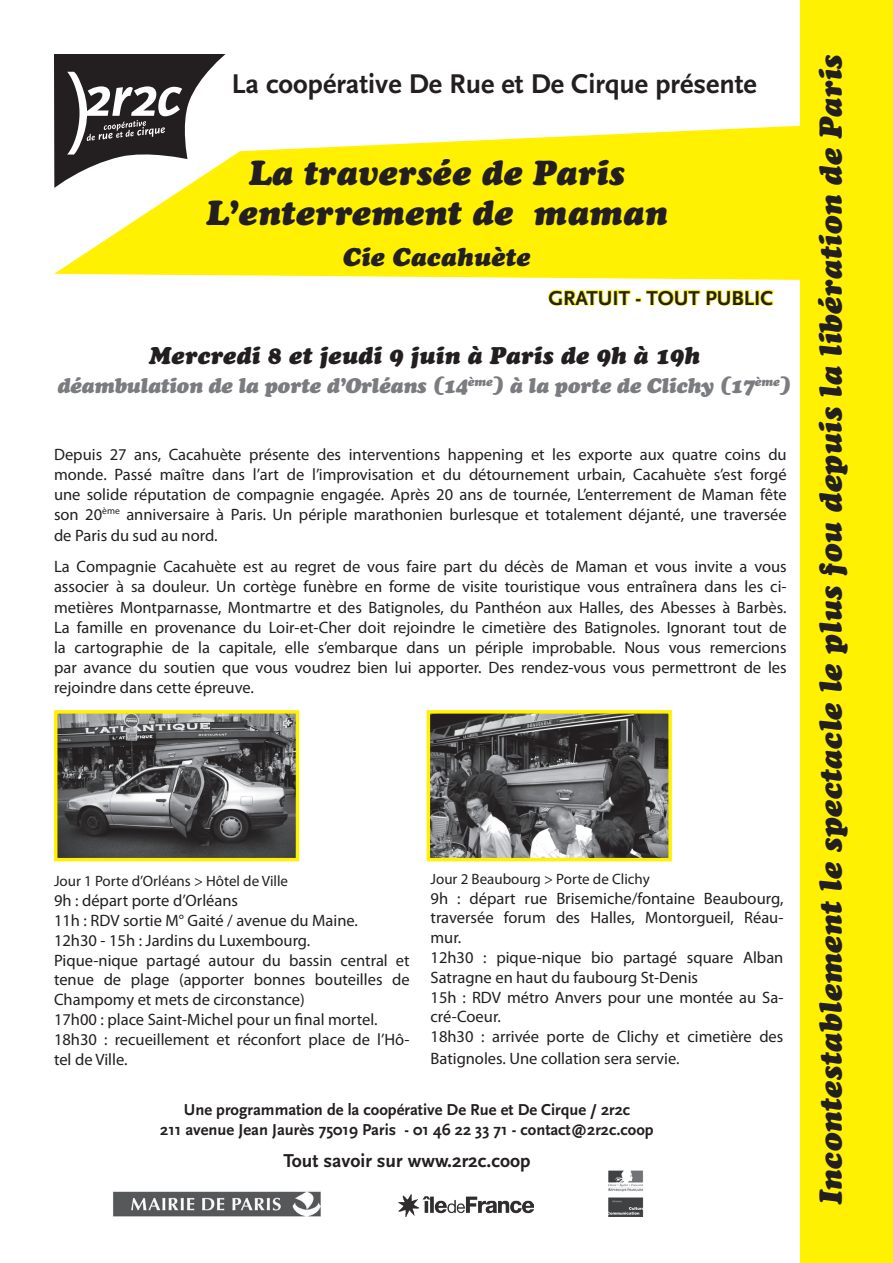
<style>
.page{position:relative;width:893px;height:1263px;background:#fff}
.page>*{position:absolute;margin:0;border:0;box-sizing:border-box;transform-origin:0 0}
.t1{font:italic 34.5px/40.5px "Cooper Black Std";color:#231f20;text-align:center}
.t2{font:italic 31.5px "Cooper Black Std";color:#231f20}
.t3{font:700 28.35px "Scala Sans";color:#231f20}
.t4{font:italic 25.5px "Cooper Black Std";color:#231f20}
.t5{font:italic 24px "Cooper Black Std";color:#231f20}
.t6{font:italic 21px "Cooper Black Std";letter-spacing:-.02em;color:#7a7c7f}
.t7{font:700 21px "Scala Sans";color:#231f20}
.t8{font:700 19.5px "Scala Sans";color:#231f20}
.t9{font:16.5px/19.8px "Myriad Pro";color:#231f20}
.t10{font:700 16.5px/19.8px "Scala Sans";color:#231f20;text-align:center}
.t11{font:15px "Myriad Pro";color:#231f20}
</style>
<div class="page">
<div style="left:800px;top:0;width:93px;height:1263px;background:#fff101"></div>
<div style="left:775px;top:125px;width:25px;height:155px;background:#fff101"></div>
<img style="left:58px;top:714px;width:237px;height:143px">
<div style="left:54px;top:710px;width:245px;height:151px;border:3px solid #fff101"></div>
<img style="left:431px;top:714px;width:237px;height:143px">
<div style="left:427px;top:710px;width:245px;height:151px;border:3px solid #fff101"></div>
<img style="left:399px;top:1195px;width:134px;height:21px">
<img style="left:608px;top:1171px;width:35px;height:45px">
<img style="left:113px;top:1191px;width:208px;height:25px">
<svg style="left:54px;top:54px;width:721px;height:252px"></svg>
<h3 class="t3" style="left:231px;top:69px;width:527px">La coopérative De Rue et De Cirque présente</h3>
<h1 class="t1" style="left:206px;top:152px;width:463px">La traversée de Paris<br>L’enterrement de maman</h1>
<h3 class="t4" style="left:343px;top:241px;width:189px">Cie Cacahuète</h3>
<p class="t7" style="left:548px;top:286px;width:226px">gratuit - tout public</p>
<h3 class="t5" style="left:149px;top:341px;width:552px">Mercredi 8 et jeudi 9 juin à Paris de 9h à 19h</h3>
<p class="t6" style="left:57px;top:373px;width:736px">déambulation de la porte d’Orléans (14<sup>ème</sup>) à la porte de Clichy (17<sup>ème</sup>)</p>
<p class="t9" style="left:54px;top:445px;width:734px;text-align:justify">Depuis 27 ans, Cacahuète présente des interventions happening et les exporte aux quatre coins du monde. Passé maître dans l’art de l’improvisation et du détournement urbain, Cacahuète s’est forgé une solide réputation de compagnie engagée. Après 20 ans de tournée, L’enterrement de Maman fête son 20<sup>ème</sup> anniversaire à Paris. Un périple marathonien burlesque et totalement déjanté, une traversée</p>
<p class="t9" style="left:54px;top:520px;width:734px;line-height:30.6px">de Paris du sud au nord.<br>La Compagnie Cacahuète est au regret de vous faire part du décès de Maman et vous invite a vous</p>
<p class="t9" style="left:54px;top:575px;width:734px;line-height:21.6px">associer à sa douleur. Un cortège funèbre en forme de visite touristique vous entraînera dans les ci&shy;metières Montparnasse, Montmartre et des Batignoles, du Panthéon aux Halles, des Abesses à Barbès.</p>
<p class="t9" style="left:54px;top:617px;width:734px;text-align:justify">La famille en provenance du Loir-et-Cher doit rejoindre le cimetière des Batignoles. Ignorant tout de la cartographie de la capitale, elle s’embarque dans un périple improbable. Nous vous remercions par avance du soutien que vous voudrez bien lui apporter. Des rendez-vous vous permettront de les rejoindre dans cette épreuve.</p>
<p class="t11" style="left:54px;top:872px;width:236px">Jour 1 Porte d’Orléans &gt; Hôtel de Ville</p>
<p class="t9" style="left:54px;top:890px;width:357px">9h : départ porte d’Orléans<br>11h : RDV sortie M° Gaité / avenue du Maine.<br>12h30 - 15h : Jardins du Luxembourg.<br>Pique-nique partagé autour du bassin central et tenue de plage (apporter bonnes bouteilles de Champomy et mets de circonstance)<br>17h00 : place Saint-Michel pour un final mortel.<br>18h30 : recueillement et réconfort place de l’Hô&shy;tel de Ville.</p>
<p class="t11" style="left:431px;top:869px;width:221px">Jour 2 Beaubourg &gt; Porte de Clichy</p>
<p class="t9" style="left:431px;top:888px;width:354px">9h : départ rue Brisemiche/fontaine Beaubourg, traversée forum des Halles, Montorgueil, Réau&shy;mur.<br>12h30 : pique-nique bio partagé square Alban Satragne en haut du faubourg St-Denis<br>15h : RDV métro Anvers pour une montée au Sa&shy;cré-Coeur.<br>18h30 : arrivée porte de Clichy et cimetière des</p>
<p class="t9" style="left:431px;top:1048px;width:251px">Batignoles. Une collation sera servie.</p>
<p class="t10" style="left:160px;top:1100px;width:495px">Une programmation de la coopérative De Rue et De Cirque / 2r2c<br>211 avenue Jean Jaurès 75019 Paris - 01 46 22 33 71 - contact@2r2c.coop</p>
<p class="t8" style="left:283px;top:1151px;width:249px">Tout savoir sur www.2r2c.coop</p>
<h2 class="t2" style="left:811px;top:1205px;width:1152px;rotate:-90deg">Incontestablement le spectacle le plus fou depuis la libération de Paris</h2>
</div>
